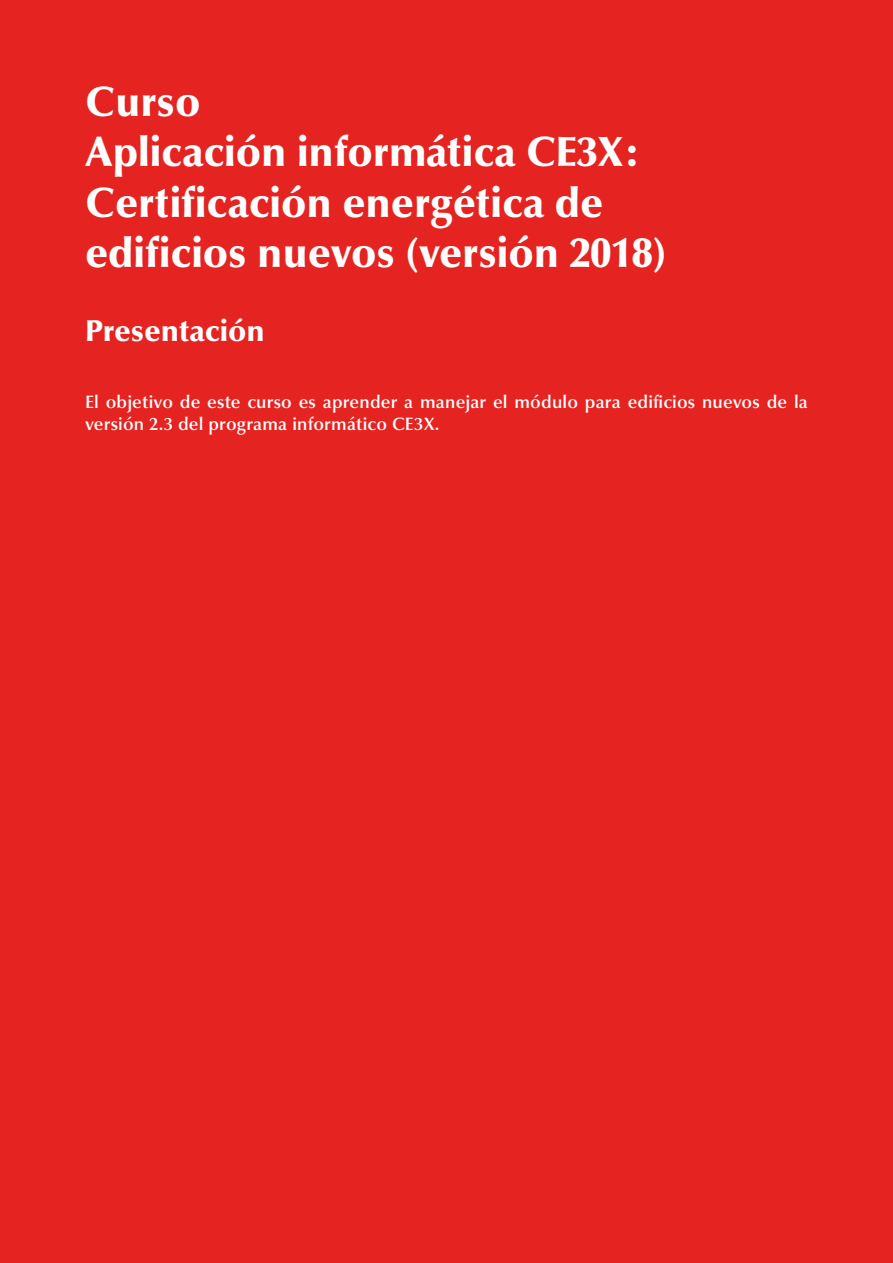
<style>
.page{position:relative;width:893px;height:1263px;background:#e52421}
.page>*{position:absolute;margin:0;border:0;box-sizing:border-box;transform-origin:0 0}
.t1{font:900 42px "Optima LT Std";color:#fff}
.t2{font:900 30px "Optima LT Std";color:#fff}
.t3{font:600 18px/21.6px "Optima LT Std";letter-spacing:.01em;color:#fff}
</style>
<div class="page">
<p class="t1" style="left:85px;top:77px;width:117px">Curso</p>
<p class="t1" style="left:85px;top:127px;width:558px">Aplicación informática CE3X:</p>
<p class="t1" style="left:85px;top:178px;width:520px">Certificación energética de</p>
<p class="t1" style="left:85px;top:228px;width:583px">edificios nuevos (versión 2018)</p>
<p class="t2" style="left:85px;top:313px;width:181px">Presentación</p>
<p class="t3" style="left:85px;top:392px;width:724px">El objetivo de este curso es aprender a manejar el módulo para edificios nuevos de la versión 2.3 del programa informático CE3X.</p>
</div>
